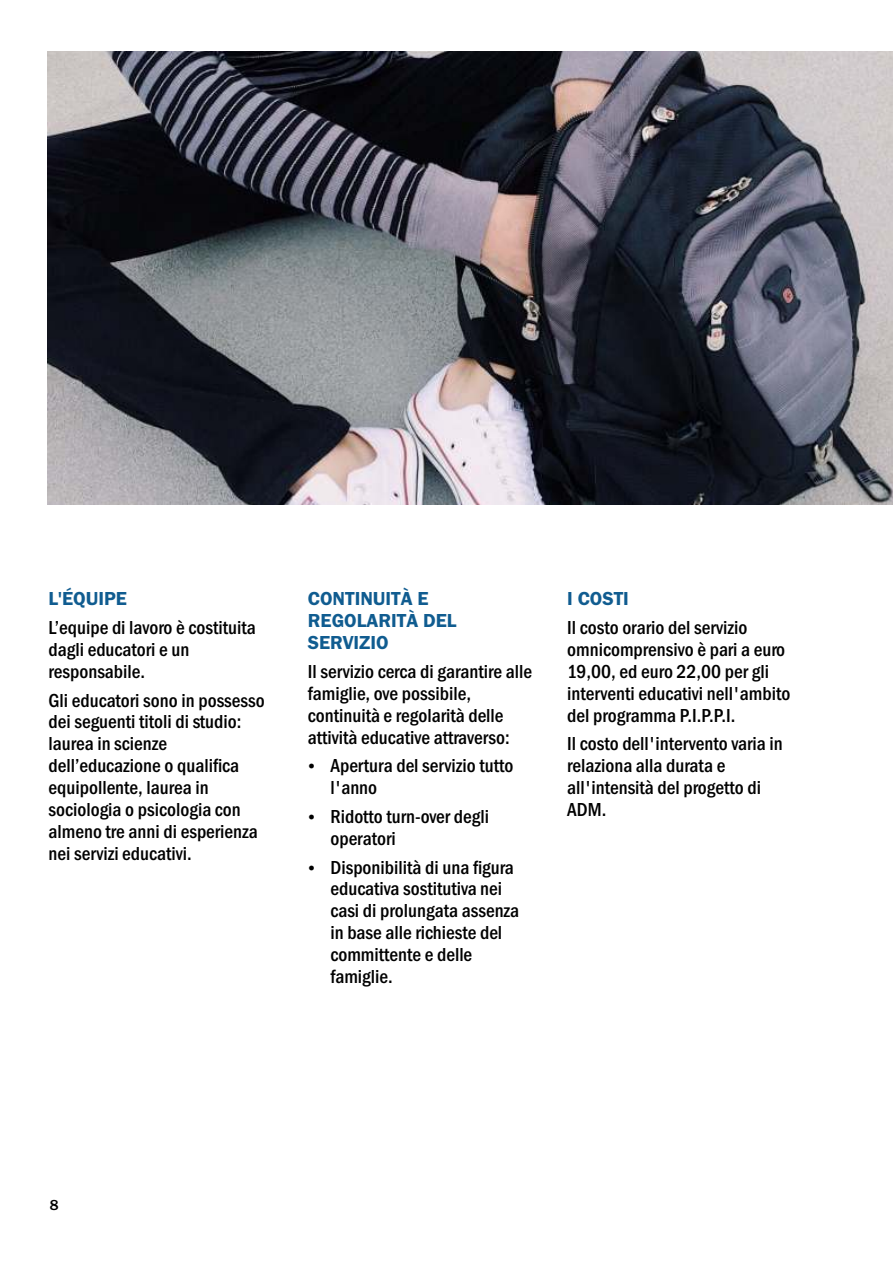
<style>
.page{position:relative;width:893px;height:1263px;background:#fff}
.page>*{position:absolute;margin:0;border:0;box-sizing:border-box;transform-origin:0 0}
.t1{font:500 condensed 19.5px/21.9px "Franklin Gothic";color:#000}
.t2{font:600 19.5px/21.9px "Franklin Gothic";color:#105c90}
.t3{font:500 15px "Franklin Gothic";color:#000}
</style>
<div class="page">
<img style="left:48px;top:51px;width:845px;height:453px">
<p class="t2" style="left:48px;top:589px;width:80px">L'ÉQUIPE</p>
<p class="t1" style="left:48px;top:618px;width:209px">L’equipe di lavoro è costituita dagli educatori e un responsabile.</p>
<p class="t1" style="left:48px;top:691px;width:218px">Gli educatori sono in possesso dei seguenti titoli di studio: laurea in scienze dell’educazione o qualifica equipollente, laurea in sociologia o psicologia con almeno tre anni di esperienza nei servizi educativi.</p>
<p class="t2" style="left:308px;top:589px;width:150px">CONTINUITÀ E<br>REGOLARITÀ DEL<br>SERVIZIO</p>
<p class="t1" style="left:308px;top:662px;width:226px">Il servizio cerca di garantire alle famiglie, ove possibile, continuità e regolarità delle attività educative attraverso:</p>
<p class="t1" style="left:330px;top:756px;width:184px">Apertura del servizio tutto l'anno</p>
<p class="t1" style="left:330px;top:807px;width:160px">Ridotto turn-over degli operatori</p>
<p class="t1" style="left:330px;top:858px;width:190px">Disponibilità di una figura educativa sostitutiva nei casi di prolungata assenza in base alle richieste del committente e delle famiglie.</p>
<p class="t2" style="left:567px;top:589px;width:63px">I COSTI</p>
<p class="t1" style="left:567px;top:618px;width:225px">Il costo orario del servizio omnicomprensivo è pari a euro<br>19,00, ed euro 22,00 per gli interventi educativi nell'ambito del programma P.I.P.P.I.</p>
<p class="t1" style="left:567px;top:734px;width:217px">Il costo dell'intervento varia in relaziona alla durata e all'intensità del progetto di<br>ADM.</p>
<p class="t3" style="left:50px;top:1200px;width:10px">8</p>
</div>
